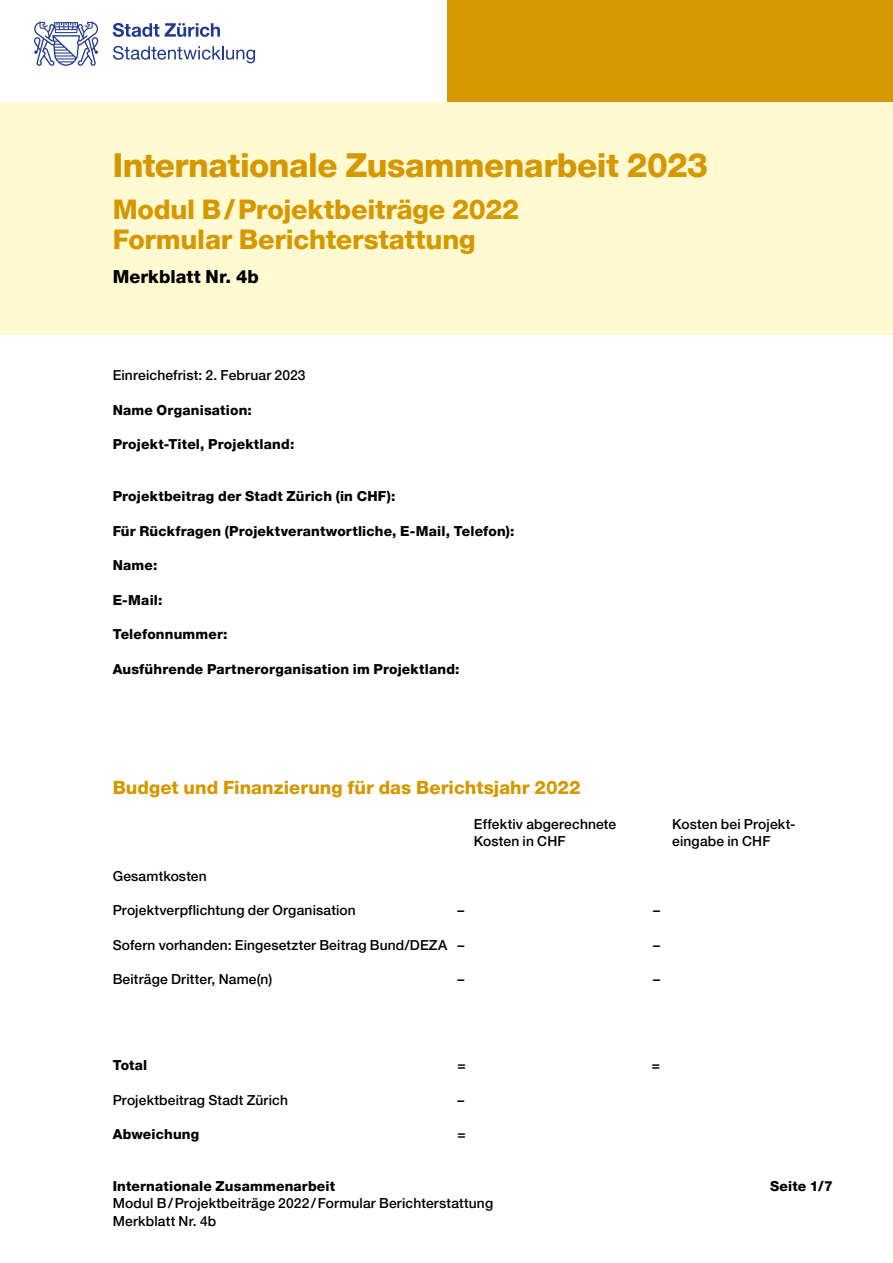
<style>
.page{position:relative;width:893px;height:1263px;background:#fff}
.page>*{position:absolute;margin:0;border:0;box-sizing:border-box;transform-origin:0 0}
._01_Titel_Heavy_22pt{font:800 33px "Helvetica Neue LT Pro";letter-spacing:-.015em;color:#d69800}
._01_Titel_Heavy_18pt{font:800 27px/29.4px "Helvetica Neue LT Pro";letter-spacing:-.01em;color:#d69800}
._03_Lead_UT_Heavy_12{font:800 18.3px "Helvetica Neue LT Pro";letter-spacing:.005em;color:#d69800}
._01_Titel_Heavy_18pt-2{font:800 18px "Helvetica Neue LT Pro";letter-spacing:.005em;color:#000}
._04_Text_Medium_9_2p{font:500 13.8px "Helvetica Neue LT Pro";letter-spacing:.01em;color:#000}
._04_Text_Medium_9_2p-2{font:800 13.8px "Helvetica Neue LT Pro";letter-spacing:.015em;color:#000}
</style>
<div class="page">
<div style="left:446px;top:0;width:447px;height:102px;background:#d69800"></div>
<svg style="left:113px;top:46px;width:142px;height:17px"></svg>
<svg style="left:113px;top:23px;width:107px;height:14px"></svg>
<svg style="left:34px;top:21px;width:64px;height:45px"></svg>
<div style="left:0;top:102px;width:893px;height:232px;background:#fffad2"></div>
<h1 class="_01_Titel_Heavy_22pt" style="left:113px;top:146px;width:597px">Internationale Zusammenarbeit 2023</h1>
<h1 class="_01_Titel_Heavy_18pt" style="left:113px;top:195px;width:408px">Modul B/Projektbeiträge 2022<br>Formular Berichterstattung</h1>
<h1 class="_01_Titel_Heavy_18pt-2" style="left:113px;top:266px;width:148px">Merkblatt Nr. 4b</h1>
<p class="_04_Text_Medium_9_2p" style="left:113px;top:367px;width:194px">Einreichefrist: 2. Februar 2023</p>
<p class="_04_Text_Medium_9_2p-2" style="left:113px;top:402px;width:141px">Name Organisation:</p>
<p class="_04_Text_Medium_9_2p-2" style="left:113px;top:436px;width:183px">Projekt-Titel, Projektland:</p>
<p class="_04_Text_Medium_9_2p-2" style="left:113px;top:488px;width:284px">Projektbeitrag der Stadt Zürich (in CHF):</p>
<p class="_04_Text_Medium_9_2p-2" style="left:113px;top:522px;width:403px">Für Rückfragen (Projektverantwortliche, E-Mail, Telefon):</p>
<p class="_04_Text_Medium_9_2p-2" style="left:113px;top:557px;width:46px">Name:</p>
<p class="_04_Text_Medium_9_2p-2" style="left:113px;top:591px;width:51px">E-Mail:</p>
<p class="_04_Text_Medium_9_2p-2" style="left:113px;top:626px;width:116px">Telefonnummer:</p>
<p class="_04_Text_Medium_9_2p-2" style="left:113px;top:660px;width:348px">Ausführende Partnerorganisation im Projektland:</p>
<p class="_03_Lead_UT_Heavy_12" style="left:113px;top:777px;width:469px">Budget und Finanzierung für das Berichtsjahr 2022</p>
<p class="_04_Text_Medium_9_2p" style="left:474px;top:816px;width:144px">Effektiv abgerechnete</p>
<p class="_04_Text_Medium_9_2p" style="left:672px;top:816px;width:125px">Kosten bei Projekt-</p>
<p class="_04_Text_Medium_9_2p" style="left:474px;top:833px;width:93px">Kosten in CHF</p>
<p class="_04_Text_Medium_9_2p" style="left:672px;top:833px;width:100px">eingabe in CHF</p>
<p class="_04_Text_Medium_9_2p" style="left:113px;top:867px;width:96px">Gesamtkosten</p>
<p class="_04_Text_Medium_9_2p" style="left:113px;top:902px;width:245px">Projektverpflichtung der Organisation</p>
<p class="_04_Text_Medium_9_2p" style="left:457px;top:902px;width:8px">–</p>
<p class="_04_Text_Medium_9_2p" style="left:653px;top:902px;width:8px">–</p>
<p class="_04_Text_Medium_9_2p" style="left:113px;top:936px;width:353px">Sofern vorhanden: Eingesetzter Beitrag Bund/DEZA –</p>
<p class="_04_Text_Medium_9_2p" style="left:653px;top:936px;width:8px">–</p>
<p class="_04_Text_Medium_9_2p" style="left:113px;top:971px;width:161px">Beiträge Dritter, Name(n)</p>
<p class="_04_Text_Medium_9_2p" style="left:458px;top:971px;width:8px">–</p>
<p class="_04_Text_Medium_9_2p" style="left:653px;top:971px;width:8px">–</p>
<p class="_04_Text_Medium_9_2p-2" style="left:113px;top:1057px;width:36px">Total</p>
<p class="_04_Text_Medium_9_2p" style="left:458px;top:1057px;width:10px">=</p>
<p class="_04_Text_Medium_9_2p" style="left:652px;top:1057px;width:10px">=</p>
<p class="_04_Text_Medium_9_2p" style="left:113px;top:1092px;width:177px">Projektbeitrag Stadt Zürich</p>
<p class="_04_Text_Medium_9_2p" style="left:458px;top:1092px;width:8px">–</p>
<p class="_04_Text_Medium_9_2p-2" style="left:113px;top:1126px;width:88px">Abweichung</p>
<p class="_04_Text_Medium_9_2p" style="left:458px;top:1126px;width:10px">=</p>
<p class="_04_Text_Medium_9_2p-2" style="left:113px;top:1178px;width:224px">Internationale Zusammenarbeit</p>
<p class="_04_Text_Medium_9_2p-2" style="left:770px;top:1178px;width:64px">Seite 1/7</p>
<p class="_04_Text_Medium_9_2p" style="left:113px;top:1195px;width:382px">Modul B/Projektbeiträge 2022/Formular Berichterstattung</p>
<p class="_04_Text_Medium_9_2p" style="left:113px;top:1212px;width:105px">Merkblatt Nr. 4b</p>
</div>
